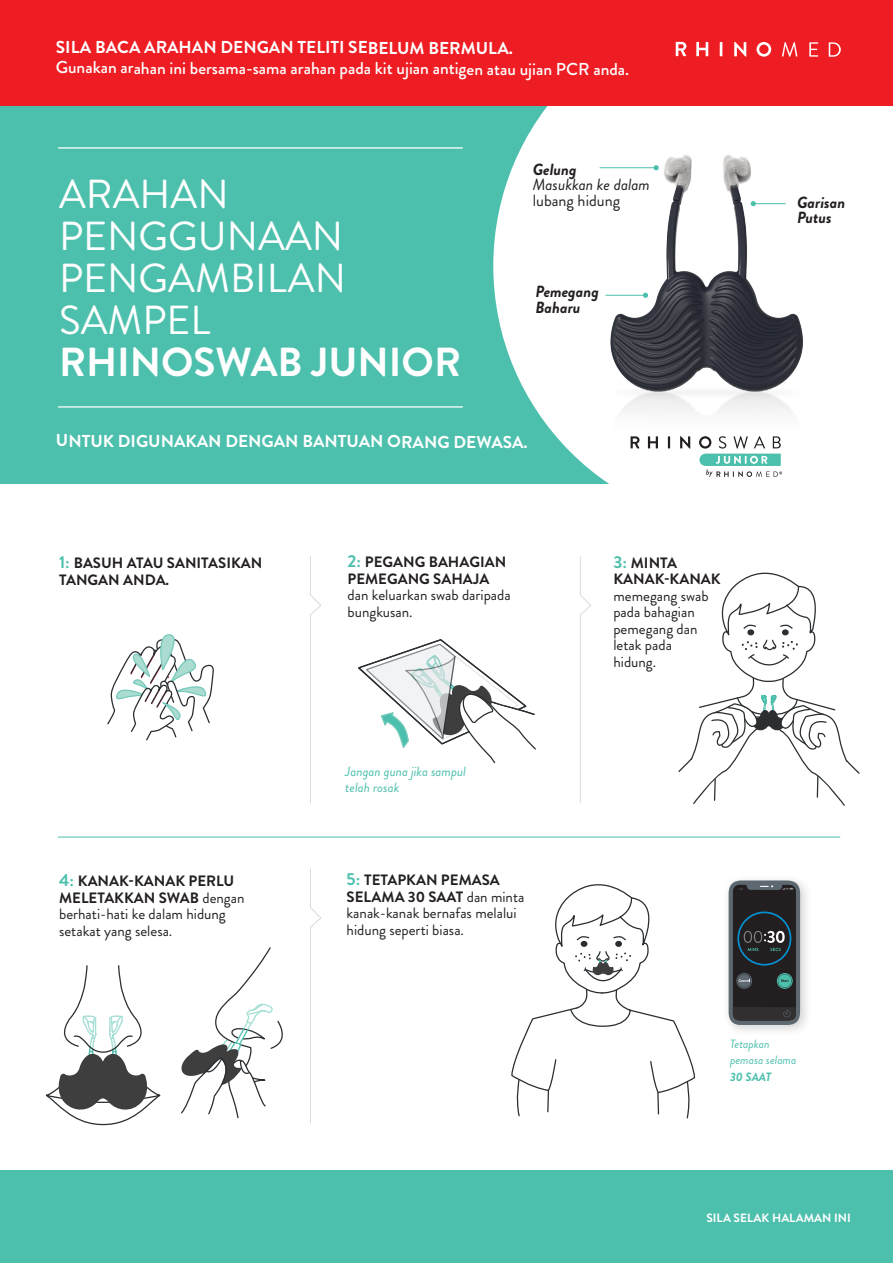
<style>
.page{position:relative;width:893px;height:1263px;background:#fff}
.page>*{position:absolute;margin:0;border:0;box-sizing:border-box;transform-origin:0 0}
.t1{font:40.5px/42px "Brandon Grotesque";color:#fff}
.t2{font:700 40.5px "Brandon Grotesque";color:#fff}
.t3{font:700 17.25px "Brandon Grotesque";letter-spacing:-.005em;color:#fff}
.t4{font:500 17.25px "Brandon Grotesque";letter-spacing:-.005em;color:#fff}
.t5{font:italic 700 16.2px/15.6px "Brandon Grotesque";color:#231f20}
.t6{font:italic 16.2px "Brandon Grotesque";color:#231f20}
.t7{font:16.2px "Brandon Grotesque";color:#231f20}
.t8{font:15px/16.5px "Brandon Grotesque";color:#231f20}
.t9{font:700 15px/16.5px "Brandon Grotesque";color:#231f20}
.t10{font:italic 13.5px/16.5px "Brandon Grotesque";color:#4dc0ad}
.t11{font:italic 12px/16.5px "Brandon Grotesque";color:#4dc0ad}
.t12{font:700 12px "Brandon Grotesque";color:#fff}
.t13{font:italic 700 12px "Brandon Grotesque";color:#4dc0ad}
.s1{font-size:17.25px;color:#4dc0ad}
.s2{font-weight:700;font-size:17.25px;color:#4dc0ad}
.s3{font-weight:700}
</style>
<div class="page">
<div style="left:0;top:1170px;width:893px;height:93px;background:#4dc0ad"></div>
<div style="left:0;top:0;width:893px;height:484px;background:#4dc0ad"></div>
<svg style="left:493px;top:106px;width:400px;height:378px;fill:#fff"></svg>
<img style="left:500px;top:127px;width:393px;height:336px">
<div style="left:0;top:0;width:893px;height:106px;background:#ee1d23"></div>
<hr style="left:58px;top:837px;width:782px;height:1px;background:#4dc0ad">
<svg style="left:310px;top:556px;width:12px;height:248px"></svg>
<svg style="left:580px;top:556px;width:12px;height:247px"></svg>
<svg style="left:310px;top:868px;width:11px;height:256px"></svg>
<hr style="left:58px;top:147px;width:405px;height:2px;background:#fff">
<hr style="left:58px;top:406px;width:405px;height:2px;background:#fff">
<svg style="left:676px;top:42px;width:10px;height:14px"></svg>
<svg style="left:696px;top:42px;width:12px;height:14px"></svg>
<svg style="left:720px;top:42px;width:2px;height:14px"></svg>
<svg style="left:734px;top:42px;width:12px;height:15px"></svg>
<svg style="left:756px;top:42px;width:15px;height:15px"></svg>
<svg style="left:782px;top:42px;width:15px;height:15px"></svg>
<svg style="left:809px;top:42px;width:9px;height:15px"></svg>
<svg style="left:829px;top:42px;width:12px;height:15px"></svg>
<svg style="left:107px;top:634px;width:107px;height:107px"></svg>
<img style="left:728px;top:883px;width:79px;height:148px">
<svg style="left:729px;top:880px;width:71px;height:145px"></svg>
<svg style="left:45px;top:965px;width:116px;height:161px"></svg>
<svg style="left:511px;top:884px;width:185px;height:235px"></svg>
<svg style="left:678px;top:572px;width:182px;height:234px"></svg>
<svg style="left:358px;top:639px;width:178px;height:125px"></svg>
<svg style="left:181px;top:947px;width:102px;height:172px"></svg>
<svg style="left:630px;top:436px;width:9px;height:12px"></svg>
<svg style="left:648px;top:436px;width:10px;height:12px"></svg>
<svg style="left:668px;top:436px;width:2px;height:12px"></svg>
<svg style="left:680px;top:436px;width:10px;height:13px"></svg>
<svg style="left:699px;top:436px;width:83px;height:41px"></svg>
<hr style="left:753px;top:203px;width:33px;height:1px;background:#4dc0ad">
<svg style="left:750px;top:201px;width:6px;height:5px"></svg>
<svg style="left:653px;top:165px;width:6px;height:5px"></svg>
<hr style="left:600px;top:167px;width:54px;height:1px;background:#4dc0ad">
<svg style="left:643px;top:293px;width:5px;height:5px"></svg>
<hr style="left:605px;top:295px;width:38px;height:1px;background:#4dc0ad">
<p class="t3" style="left:56px;top:35px;width:458px">SILA BACA ARAHAN DENGAN TELITI SEBELUM BERMULA.</p>
<p class="t4" style="left:56px;top:56px;width:575px">Gunakan arahan ini bersama-sama arahan pada kit ujian antigen atau ujian PCR anda.</p>
<h1 class="t1" style="left:59px;top:174px;width:288px">ARAHAN<br>PENGGUNAAN<br>PENGAMBILAN<br>SAMPEL</h1>
<h1 class="t2" style="left:59px;top:334px;width:403px">RHINOSWAB JUNIOR</h1>
<p class="t5" style="left:533px;top:161px;width:45px">Gelung</p>
<p class="t6" style="left:533px;top:173px;width:119px">Masukkan ke dalam</p>
<p class="t7" style="left:533px;top:190px;width:89px">lubang hidung</p>
<p class="t5" style="left:535px;top:284px;width:65px">Pemegang<br>Baharu</p>
<p class="t3" style="left:56px;top:429px;width:473px">UNTUK DIGUNAKAN DENGAN BANTUAN ORANG DEWASA.</p>
<p class="t5" style="left:797px;top:195px;width:50px">Garisan<br>Putus</p>
<p class="t9" style="left:59px;top:555px;width:205px"><span class="s1">1:</span> BASUH ATAU SANITASIKAN<br>TANGAN ANDA.</p>
<p class="t8" style="left:59px;top:873px;width:187px"><span class="s2">4:</span> <span class="s3">KANAK-KANAK PERLU<br>MELETAKKAN SWAB</span> dengan berhati-hati ke dalam hidung setakat yang selesa.</p>
<p class="t9" style="left:347px;top:554px;width:160px"><span class="s1">2:</span> PEGANG BAHAGIAN<br>PEMEGANG SAHAJA</p>
<p class="t8" style="left:347px;top:587px;width:165px">dan keluarkan swab daripada bungkusan.</p>
<p class="t10" style="left:345px;top:763px;width:122px">Jangan guna jika sampul telah rosak</p>
<p class="t8" style="left:347px;top:872px;width:179px"><span class="s2">5:</span> <span class="s3">TETAPKAN PEMASA<br>SELAMA 30 SAAT</span> dan minta kanak-kanak bernafas melalui hidung seperti biasa.</p>
<p class="t9" style="left:613px;top:554px;width:109px"><span class="s1">3:</span> MINTA<br>KANAK-KANAK</p>
<p class="t8" style="left:613px;top:587px;width:97px">memegang swab pada bahagian pemegang dan letak pada hidung.</p>
<p class="t11" style="left:730px;top:1036px;width:68px">Tetapkan pemasa selama</p>
<p class="t13" style="left:730px;top:1068px;width:43px">30 SAAT</p>
<p class="t12" style="left:706px;top:1209px;width:146px">SILA SELAK HALAMAN INI</p>
</div>
